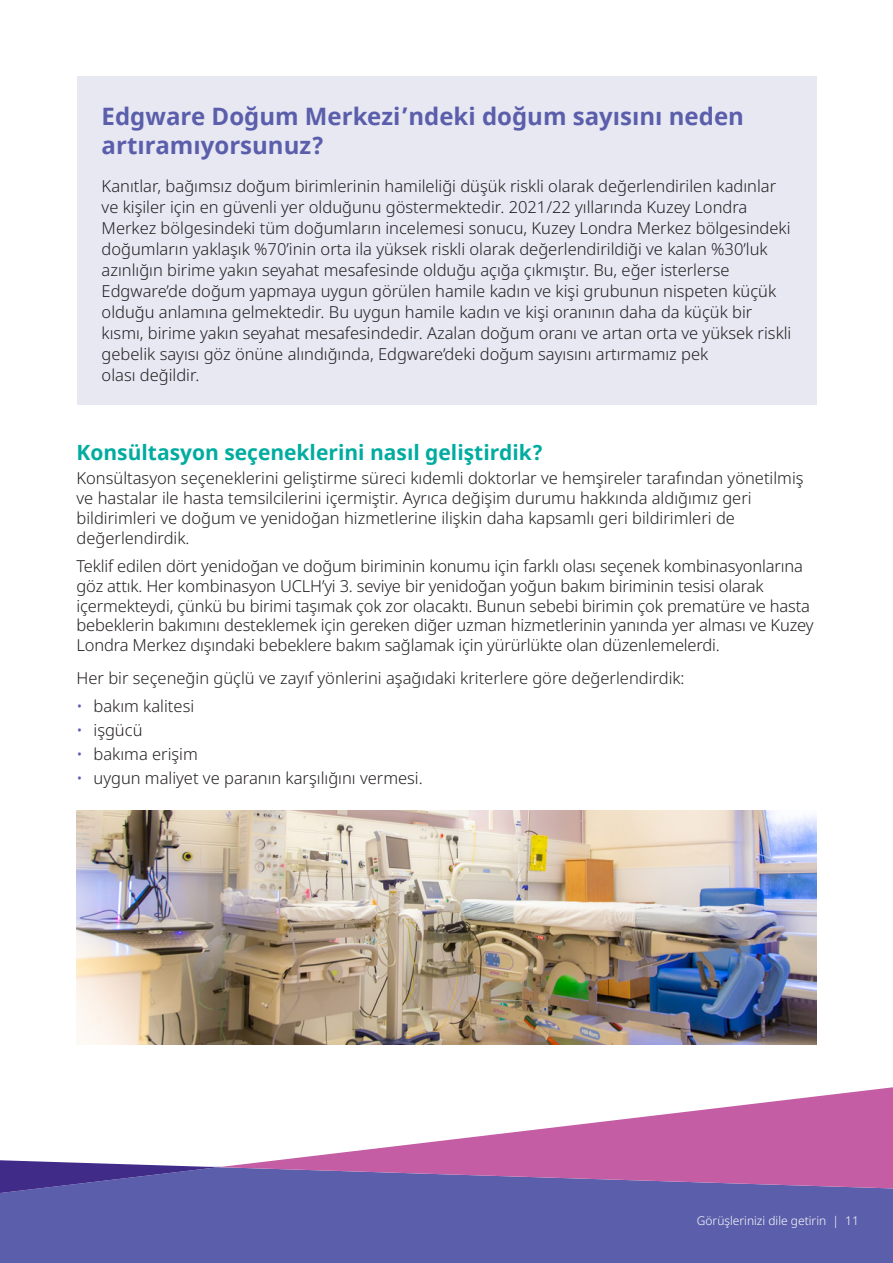
<style>
.page{position:relative;width:893px;height:1263px;background:#fff}
.page>*{position:absolute;margin:0;border:0;box-sizing:border-box;transform-origin:0 0}
.Main_heading_indented{font:700 24px/28.8px "Noto Sans";color:#5b5fab}
.Sub_head{font:700 21px "Noto Sans";color:#00aca0}
.Body_copy__2{font:300 16.5px/21px "Noto Sans";color:#231f20}
.Bulleted_copy{font:300 16.5px "Noto Sans";color:#231f20}
.t1{font:300 12px "Noto Sans";color:#fff}
.s1{color:#5b5fab}
</style>
<div class="page">
<div style="left:77px;top:77px;width:739px;height:328px;background:#e8e8f3"></div>
<div style="left:0;top:1188px;width:893px;height:75px;background:#5b5fab"></div>
<svg style="left:0;top:1160px;width:222px;height:33px;background:#6057a3"></svg>
<svg style="left:218px;top:1087px;width:675px;height:101px;fill:#c45fab"></svg>
<img style="left:77px;top:810px;width:739px;height:235px">
<p class="Main_heading_indented" style="left:102px;top:102px;width:644px">Edgware Doğum Merkezi’ndeki doğum sayısını neden artıramıyorsunuz?</p>
<p class="Body_copy__2" style="left:102px;top:175px;width:691px">Kanıtlar, bağımsız doğum birimlerinin hamileliği düşük riskli olarak değerlendirilen kadınlar ve kişiler için en güvenli yer olduğunu göstermektedir. 2021/22 yıllarında Kuzey Londra Merkez bölgesindeki tüm doğumların incelemesi sonucu, Kuzey Londra Merkez bölgesindeki doğumların yaklaşık %70’inin orta ila yüksek riskli olarak değerlendirildiği ve kalan %30’luk azınlığın birime yakın seyahat mesafesinde olduğu açığa çıkmıştır. Bu, eğer isterlerse Edgware’de doğum yapmaya uygun görülen hamile kadın ve kişi grubunun nispeten küçük olduğu anlamına gelmektedir. Bu uygun hamile kadın ve kişi oranının daha da küçük bir kısmı, birime yakın seyahat mesafesindedir. Azalan doğum oranı ve artan orta ve yüksek riskli gebelik sayısı göz önüne alındığında, Edgware’deki doğum sayısını artırmamız pek<br>olası değildir.</p>
<p class="Sub_head" style="left:77px;top:438px;width:468px">Konsültasyon seçeneklerini nasıl geliştirdik?</p>
<p class="Body_copy__2" style="left:77px;top:469px;width:728px;line-height:19.8px">Konsültasyon seçeneklerini geliştirme süreci kıdemli doktorlar ve hemşireler tarafından yönetilmiş ve hastalar ile hasta temsilcilerini içermiştir. Ayrıca değişim durumu hakkında aldığımız geri bildirimleri ve doğum ve yenidoğan hizmetlerine ilişkin daha kapsamlı geri bildirimleri de değerlendirdik.</p>
<p class="Body_copy__2" style="left:77px;top:556px;width:739px;line-height:19.8px">Teklif edilen dört yenidoğan ve doğum biriminin konumu için farklı olası seçenek kombinasyonlarına göz attık. Her kombinasyon UCLH’yi 3. seviye bir yenidoğan yoğun bakım biriminin tesisi olarak içermekteydi, çünkü bu birimi taşımak çok zor olacaktı. Bunun sebebi birimin çok prematüre ve hasta bebeklerin bakımını desteklemek için gereken diğer uzman hizmetlerinin yanında yer alması ve Kuzey Londra Merkez dışındaki bebeklere bakım sağlamak için yürürlükte olan düzenlemelerdi.</p>
<p class="Body_copy__2" style="left:77px;top:668px;width:610px">Her bir seçeneğin güçlü ve zayıf yönlerini aşağıdaki kriterlere göre değerlendirdik:</p>
<p class="Bulleted_copy" style="left:77px;top:694px;width:119px"><span class="s1">•</span> bakım kalitesi</p>
<p class="Bulleted_copy" style="left:77px;top:718px;width:67px"><span class="s1">•</span> işgücü</p>
<p class="Bulleted_copy" style="left:77px;top:742px;width:123px"><span class="s1">•</span> bakıma erişim</p>
<p class="Bulleted_copy" style="left:77px;top:766px;width:348px"><span class="s1">•</span> uygun maliyet ve paranın karşılığını vermesi.</p>
<p class="t1" style="left:697px;top:1212px;width:164px">Görüşlerinizi dile getirin | 11</p>
</div>
